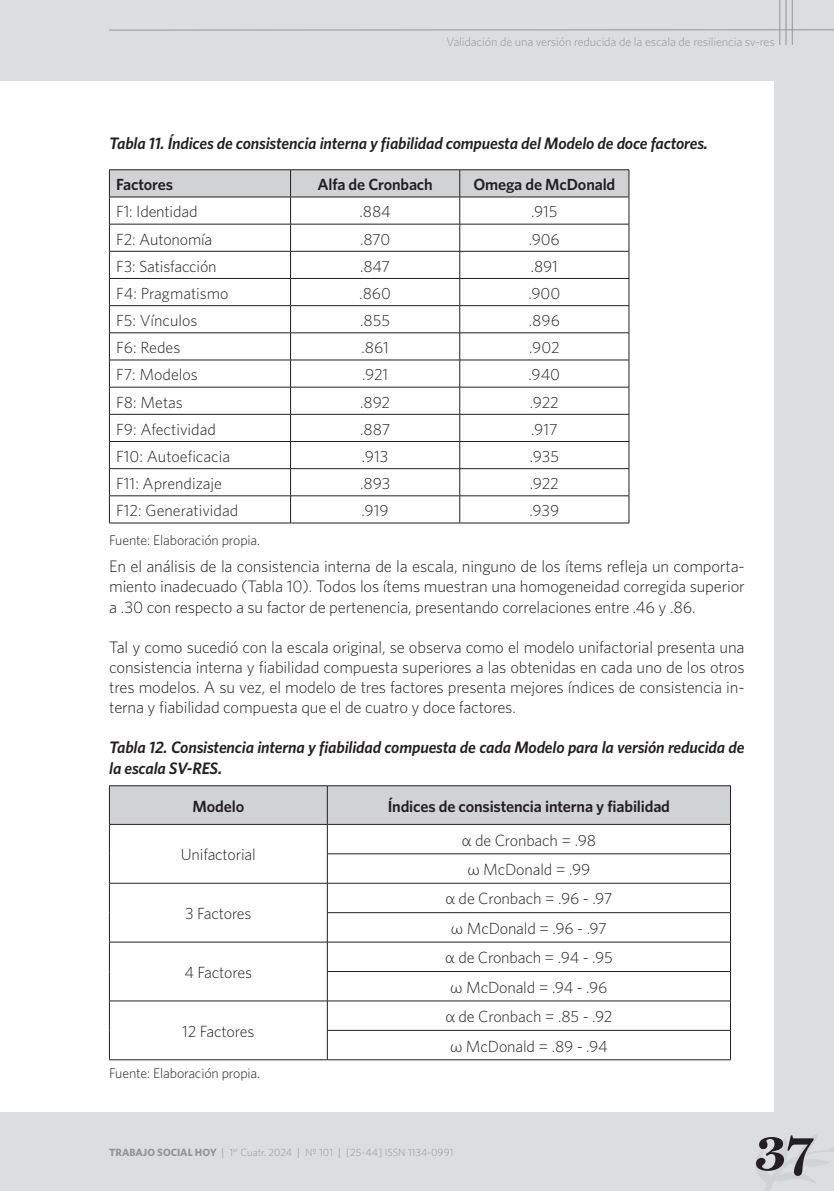
<style>
.page{position:relative;width:834px;height:1191px;background:#fff}
.page>*{position:absolute;margin:0;border:0;box-sizing:border-box;transform-origin:0 0}
.t1{font:700 52.5px "Miller Text";color:#231f20}
.t2{font:300 16.62px/20.1px "Whitney";letter-spacing:-.01em;color:#231f20;text-align:justify}
.t3{font:italic 600 16.62px/20.1px "Whitney";letter-spacing:-.01em;color:#231f20}
.t4{font:300 16.1px/29.4px "Whitney";letter-spacing:-.01em;color:#231f20;text-align:center}
.t5{font:600 16.1px "Whitney";letter-spacing:-.01em;color:#231f20}
.t6{font:300 14px "Whitney";letter-spacing:-.01em;color:#231f20}
.t7{font:300 12.25px "Whitney";letter-spacing:-.01em;color:#939598}
.t8{font:300 10.5px "Whitney";color:#939598}
.s1{font-weight:700}
.s2{font-family:"Miller Text";font-weight:400}
</style>
<div class="page">
<div style="left:0;top:0;width:833px;height:1191px;background:#dcdddf"></div>
<div style="left:0;top:81px;width:774px;height:1030px;background:#fff"></div>
<svg style="left:755px;top:1133px;width:78px;height:58px"></svg>
<hr style="left:791px;top:0;width:1px;height:45px;background:#939598">
<hr style="left:779px;top:0;width:1px;height:45px;background:#939598">
<hr style="left:785px;top:0;width:1px;height:45px;background:#939598">
<hr style="left:109px;top:29px;width:724px;height:1px;background:#939598">
<hr style="left:109px;top:169px;width:181px;height:1px;background:#231f20">
<hr style="left:290px;top:169px;width:169px;height:1px;background:#231f20">
<hr style="left:459px;top:169px;width:170px;height:1px;background:#231f20">
<svg style="left:109px;top:170px;width:520px;height:353px"></svg>
<hr style="left:109px;top:523px;width:181px;height:1px;background:#231f20">
<hr style="left:290px;top:523px;width:169px;height:1px;background:#231f20">
<hr style="left:459px;top:523px;width:170px;height:1px;background:#231f20">
<hr style="left:109px;top:1059px;width:218px;height:1px;background:#231f20">
<svg style="left:109px;top:785px;width:622px;height:274px"></svg>
<hr style="left:327px;top:1059px;width:403px;height:1px;background:#231f20">
<p class="t7" style="left:446px;top:34px;width:330px">Validación de una versión reducida de la escala de resiliencia sv-res</p>
<p class="t3" style="left:109px;top:133px;width:600px">Tabla 11. Índices de consistencia interna y fiabilidad compuesta del Modelo de doce factores.</p>
<p class="t5" style="left:116px;top:174px;width:58px">Factores</p>
<p class="t5" style="left:317px;top:174px;width:117px">Alfa de Cronbach</p>
<p class="t5" style="left:473px;top:174px;width:143px">Omega de McDonald</p>
<p class="t4" style="left:116px;top:196px;width:83px">F1: Identidad</p>
<p class="t4" style="left:359px;top:196px;width:33px">.884</p>
<p class="t4" style="left:531px;top:196px;width:28px">.915</p>
<p class="t4" style="left:116px;top:224px;width:98px">F2: Autonomía</p>
<p class="t4" style="left:360px;top:224px;width:32px">.870</p>
<p class="t4" style="left:529px;top:224px;width:32px">.906</p>
<p class="t4" style="left:116px;top:251px;width:102px">F3: Satisfacción</p>
<p class="t4" style="left:360px;top:251px;width:32px">.847</p>
<p class="t4" style="left:530px;top:251px;width:29px">.891</p>
<p class="t4" style="left:116px;top:278px;width:114px">F4: Pragmatismo</p>
<p class="t4" style="left:359px;top:278px;width:33px">.860</p>
<p class="t4" style="left:528px;top:278px;width:34px">.900</p>
<p class="t4" style="left:116px;top:305px;width:83px">F5: Vínculos</p>
<p class="t4" style="left:360px;top:305px;width:32px">.855</p>
<p class="t4" style="left:528px;top:305px;width:33px">.896</p>
<p class="t4" style="left:116px;top:332px;width:66px">F6: Redes</p>
<p class="t4" style="left:361px;top:332px;width:29px">.861</p>
<p class="t4" style="left:529px;top:332px;width:32px">.902</p>
<p class="t4" style="left:116px;top:359px;width:83px">F7: Modelos</p>
<p class="t4" style="left:362px;top:359px;width:28px">.921</p>
<p class="t4" style="left:528px;top:359px;width:33px">.940</p>
<p class="t4" style="left:116px;top:387px;width:68px">F8: Metas</p>
<p class="t4" style="left:360px;top:387px;width:32px">.892</p>
<p class="t4" style="left:529px;top:387px;width:31px">.922</p>
<p class="t4" style="left:116px;top:414px;width:101px">F9: Afectividad</p>
<p class="t4" style="left:360px;top:414px;width:32px">.887</p>
<p class="t4" style="left:531px;top:414px;width:28px">.917</p>
<p class="t4" style="left:116px;top:441px;width:115px">F10: Autoeficacia</p>
<p class="t4" style="left:362px;top:441px;width:28px">.913</p>
<p class="t4" style="left:529px;top:441px;width:31px">.935</p>
<p class="t4" style="left:116px;top:468px;width:107px">F11: Aprendizaje</p>
<p class="t4" style="left:360px;top:468px;width:32px">.893</p>
<p class="t4" style="left:529px;top:468px;width:31px">.922</p>
<p class="t4" style="left:116px;top:495px;width:124px">F12: Generatividad</p>
<p class="t4" style="left:361px;top:495px;width:29px">.919</p>
<p class="t4" style="left:529px;top:495px;width:31px">.939</p>
<p class="t6" style="left:109px;top:531px;width:152px">Fuente: Elaboración propia.</p>
<p class="t2" style="left:109px;top:556px;width:637px">En el análisis de la consistencia interna de la escala, ninguno de los ítems refleja un comporta&shy;miento inadecuado (Tabla 10). Todos los ítems muestran una homogeneidad corregida superior a .30 con respecto a su factor de pertenencia, presentando correlaciones entre .46 y .86.</p>
<p class="t2" style="left:109px;top:636px;width:636px">Tal y como sucedió con la escala original, se observa como el modelo unifactorial presenta una consistencia interna y fiabilidad compuesta superiores a las obtenidas en cada uno de los otros tres modelos. A su vez, el modelo de tres factores presenta mejores índices de consistencia in&shy;terna y fiabilidad compuesta que el de cuatro y doce factores.</p>
<p class="t3" style="left:109px;top:737px;width:636px">Tabla 12. Consistencia interna y fiabilidad compuesta de cada Modelo para la versión reducida de la escala SV-RES.</p>
<p class="t5" style="left:192px;top:795px;width:53px">Modelo</p>
<p class="t5" style="left:388px;top:795px;width:284px">Índices de consistencia interna y fiabilidad</p>
<p class="t4" style="left:181px;top:839px;width:76px">Unifactorial</p>
<p class="t4" style="left:461px;top:824px;width:136px">α de Cronbach = .98 ω McDonald = .99</p>
<p class="t4" style="left:185px;top:898px;width:68px">3 Factores</p>
<p class="t4" style="left:184px;top:957px;width:69px">4 Factores</p>
<p class="t4" style="left:182px;top:1016px;width:74px">12 Factores</p>
<p class="t6" style="left:109px;top:1063px;width:152px">Fuente: Elaboración propia.</p>
<p class="t4" style="left:445px;top:883px;width:169px">α de Cronbach = .96 - .97 ω McDonald = .96 - .97</p>
<p class="t4" style="left:445px;top:942px;width:169px">α de Cronbach = .94 - .95 ω McDonald = .94 - .96</p>
<p class="t4" style="left:445px;top:1001px;width:169px;text-align:left">α de Cronbach = .85 - .92 ω McDonald = .89 - .94</p>
<p class="t8" style="left:109px;top:1145px;width:345px"><span class="s1">TRABAJO SOCIAL HOY</span> <span class="s2">|</span> 1<sup>er</sup> Cuatr. 2024 <span class="s2">|</span> Nº 101 <span class="s2">|</span> [25-44] ISSN 1134-0991</p>
<h1 class="t1" style="left:754px;top:1120px;width:59px">37</h1>
</div>
